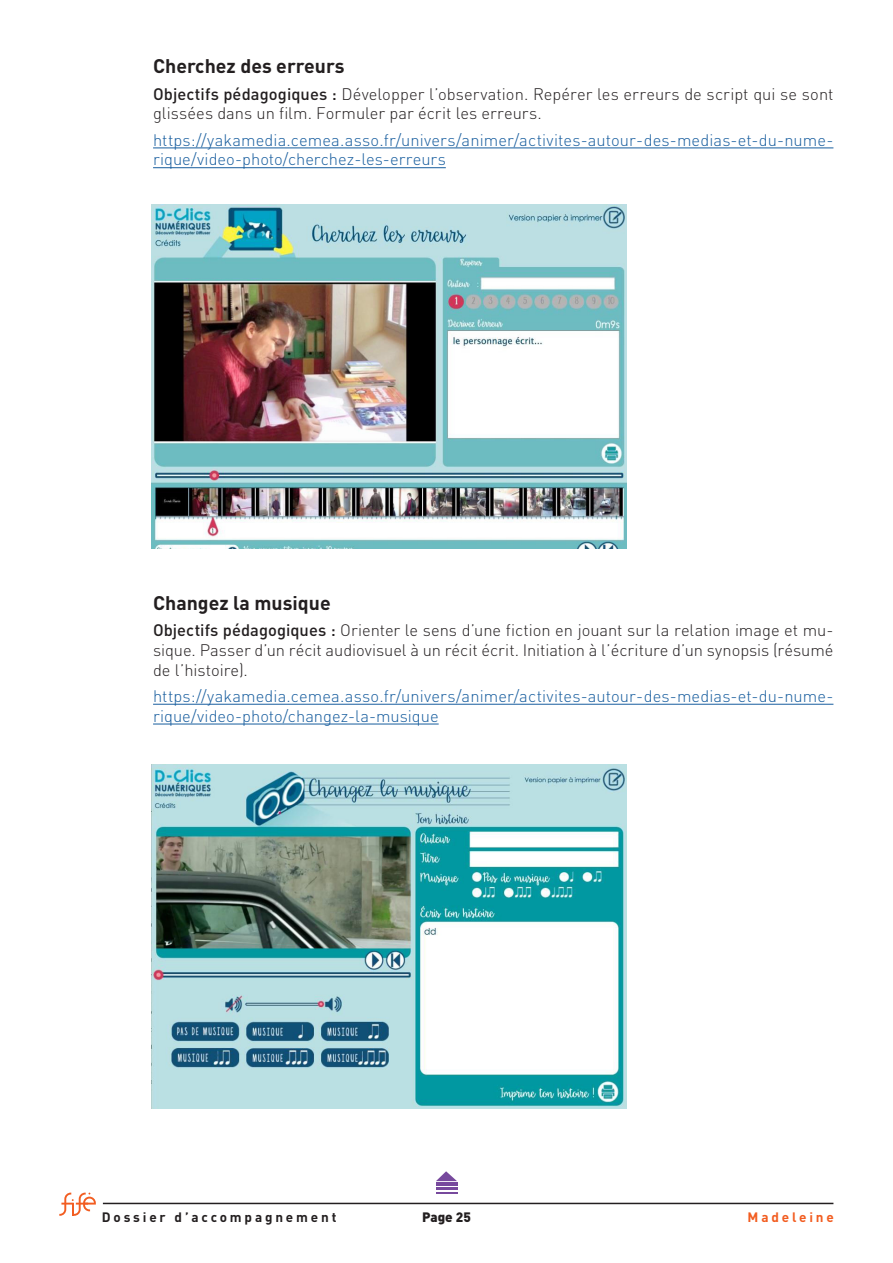
<style>
.page{position:relative;width:893px;height:1263px;background:#fff}
.page>*{position:absolute;margin:0;border:0;box-sizing:border-box;transform-origin:0 0}
.Sous-titre{font:700 19.5px "DIN Pro";color:#231f20}
.Texte{font:300 16.5px/19.8px "DIN Pro";color:#231f20}
.Texte-2{font:300 16.5px/19.8px "DIN Pro";letter-spacing:.005em;color:#175d9e}
.t1{font:700 13.5px "DIN Pro";letter-spacing:.21em;color:#231f20}
.t2{font:700 13.5px "DIN Pro";letter-spacing:.21em;color:#f25d21}
.t3{font:900 13.5px "DIN Pro";color:#231f20}
.s1{font-weight:500}
</style>
<div class="page">
<hr style="left:103px;top:1203px;width:730px;height:1px;background:#231f20">
<svg style="left:59px;top:1192px;width:37px;height:24px"></svg>
<hr style="left:436px;top:1191px;width:21px;height:2px;background:#77499d">
<hr style="left:436px;top:1187px;width:21px;height:3px;background:#77499d">
<hr style="left:436px;top:1182px;width:21px;height:4px;background:#77499d">
<svg style="left:436px;top:1171px;width:21px;height:10px"></svg>
<hr style="left:153px;top:148px;width:680px;height:1px;background:#175d9e">
<hr style="left:153px;top:167px;width:293px;height:1px;background:#175d9e">
<hr style="left:153px;top:704px;width:680px;height:1px;background:#175d9e">
<hr style="left:153px;top:724px;width:286px;height:1px;background:#175d9e">
<img style="left:152px;top:205px;width:475px;height:344px">
<img style="left:152px;top:764px;width:475px;height:345px">
<p class="Sous-titre" style="left:153px;top:50px;width:193px">Cherchez des erreurs</p>
<p class="Texte" style="left:153px;top:82px;width:682px"><span class="s1">Objectifs pédagogiques :</span> Développer l’observation. Repérer les erreurs de script qui se sont glissées dans un film. Formuler par écrit les erreurs.</p>
<p class="Texte-2" style="left:153px;top:128px;width:682px">https://yakamedia.cemea.asso.fr/univers/animer/activites-autour-des-medias-et-du-nume&shy;rique/video-photo/cherchez-les-erreurs</p>
<p class="Sous-titre" style="left:153px;top:587px;width:179px">Changez la musique</p>
<p class="Texte" style="left:153px;top:619px;width:682px;text-align:justify"><span class="s1">Objectifs pédagogiques :</span> Orienter le sens d’une fiction en jouant sur la relation image et mu&shy;sique. Passer d’un récit audiovisuel à un récit écrit. Initiation à l’écriture d’un synopsis (résumé de l’histoire).</p>
<p class="Texte-2" style="left:153px;top:685px;width:682px">https://yakamedia.cemea.asso.fr/univers/animer/activites-autour-des-medias-et-du-nume&shy;rique/video-photo/changez-la-musique</p>
<p class="t1" style="left:102px;top:1206px;width:236px">Dossier d’accompagnement</p>
<p class="t3" style="left:422px;top:1205px;width:50px">Page 25</p>
<p class="t2" style="left:748px;top:1206px;width:88px">Madeleine</p>
</div>
